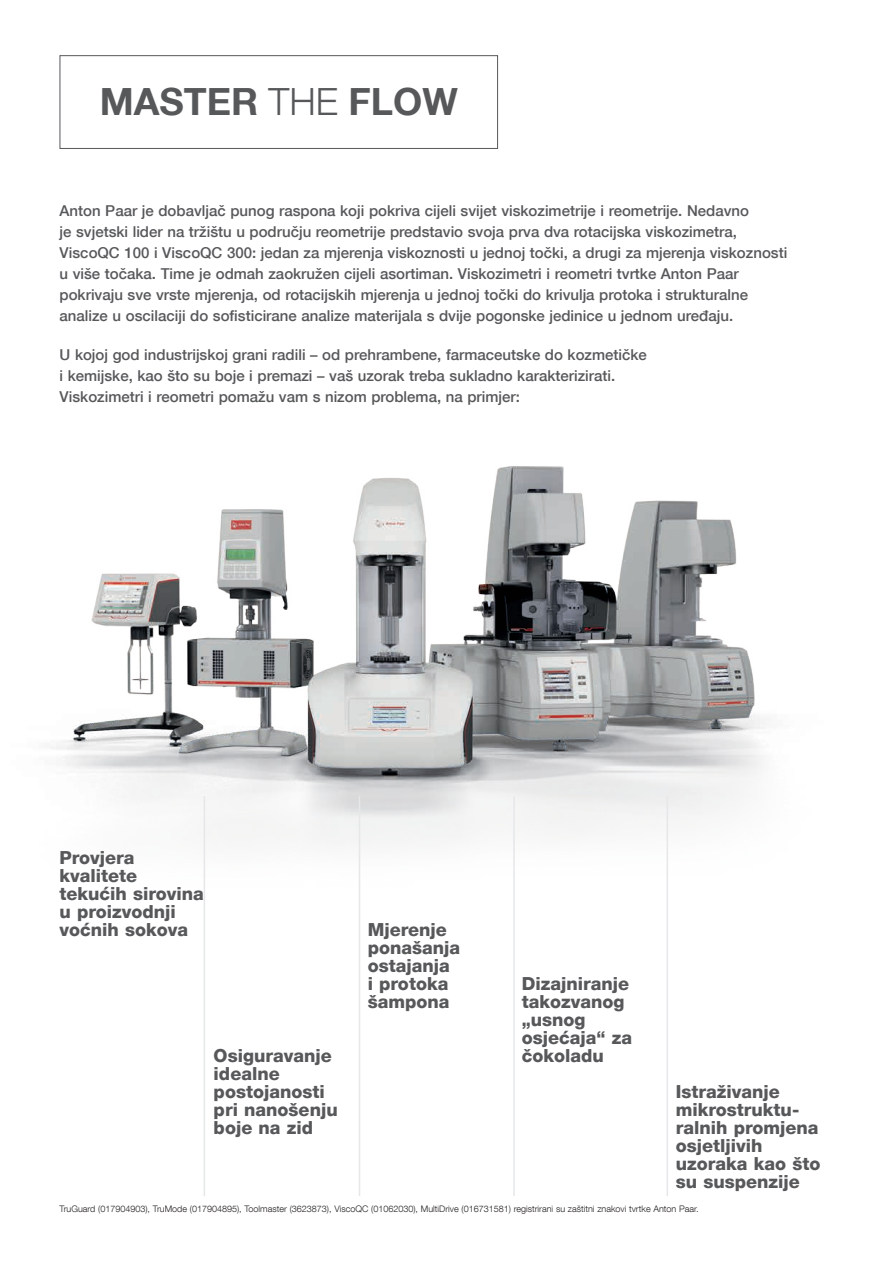
<style>
.page{position:relative;width:881px;height:1263px;background:#fff}
.page>*{position:absolute;margin:0;border:0;box-sizing:border-box;transform-origin:0 0}
.t1{font:700 37.5px "Helvetica Neue LT Com";color:#57585a}
.t2{font:800 18px/18px "Helvetica Neue LT Com";color:#57585a}
.t3{font:500 15px/21px "Helvetica Neue LT Com";color:#57585a}
.t4{font:300 9px "Helvetica Neue LT Com";color:#231f20}
.s1{font-weight:300}
</style>
<div class="page">
<img style="left:50px;top:466px;width:716px;height:432px">
<hr style="left:666px;top:796px;width:1px;height:400px;background:#e6e7e9">
<hr style="left:513px;top:796px;width:1px;height:400px;background:#e6e7e9">
<hr style="left:358px;top:796px;width:2px;height:400px;background:#e6e7e9">
<hr style="left:203px;top:796px;width:2px;height:400px;background:#e6e7e9">
<div style="left:60px;top:55px;width:437px;height:94px;border:1px solid #57585a"></div>
<h1 class="t1" style="left:100px;top:78px;width:359px">MASTER <span class="s1">THE</span> FLOW</h1>
<p class="t3" style="left:60px;top:200px;width:729px">Anton Paar je dobavljač punog raspona koji pokriva cijeli svijet viskozimetrije i reometrije. Nedavno<br>je svjetski lider na tržištu u području reometrije predstavio svoja prva dva rotacijska viskozimetra, ViscoQC 100 i ViscoQC 300: jedan za mjerenja viskoznosti u jednoj točki, a drugi za mjerenja viskoznosti u više točaka. Time je odmah zaokružen cijeli asortiman. Viskozimetri i reometri tvrtke Anton Paar pokrivaju sve vrste mjerenja, od rotacijskih mjerenja u jednoj točki do krivulja protoka i strukturalne analize u oscilaciji do sofisticirane analize materijala s dvije pogonske jedinice u jednom uređaju.</p>
<p class="t3" style="left:60px;top:344px;width:588px">U kojoj god industrijskoj grani radili – od prehrambene, farmaceutske do kozmetičke i kemijske, kao što su boje i premazi – vaš uzorak treba sukladno karakterizirati.<br>Viskozimetri i reometri pomažu vam s nizom problema, na primjer:</p>
<p class="t2" style="left:60px;top:849px;width:146px">Provjera kvalitete tekućih sirovina u proizvodnji voćnih sokova</p>
<p class="t2" style="left:367px;top:921px;width:94px">Mjerenje ponašanja ostajanja<br>i protoka šampona</p>
<p class="t2" style="left:521px;top:975px;width:112px">Dizajniranje takozvanog „usnog osjećaja“ za čokoladu</p>
<p class="t2" style="left:213px;top:1047px;width:125px">Osiguravanje idealne postojanosti pri nanošenju boje na zid</p>
<p class="t2" style="left:675px;top:1083px;width:146px">Istraživanje mikrostruktu&shy;ralnih promjena osjetljivih uzoraka kao što su suspenzije</p>
<p class="t4" style="left:60px;top:1204px;width:640px">TruGuard (017904903), TruMode (017904895), Toolmaster (3623873), ViscoQC (01062030), MultiDrive (016731581) registrirani su zaštitni znakovi tvrtke Anton Paar.</p>
</div>
